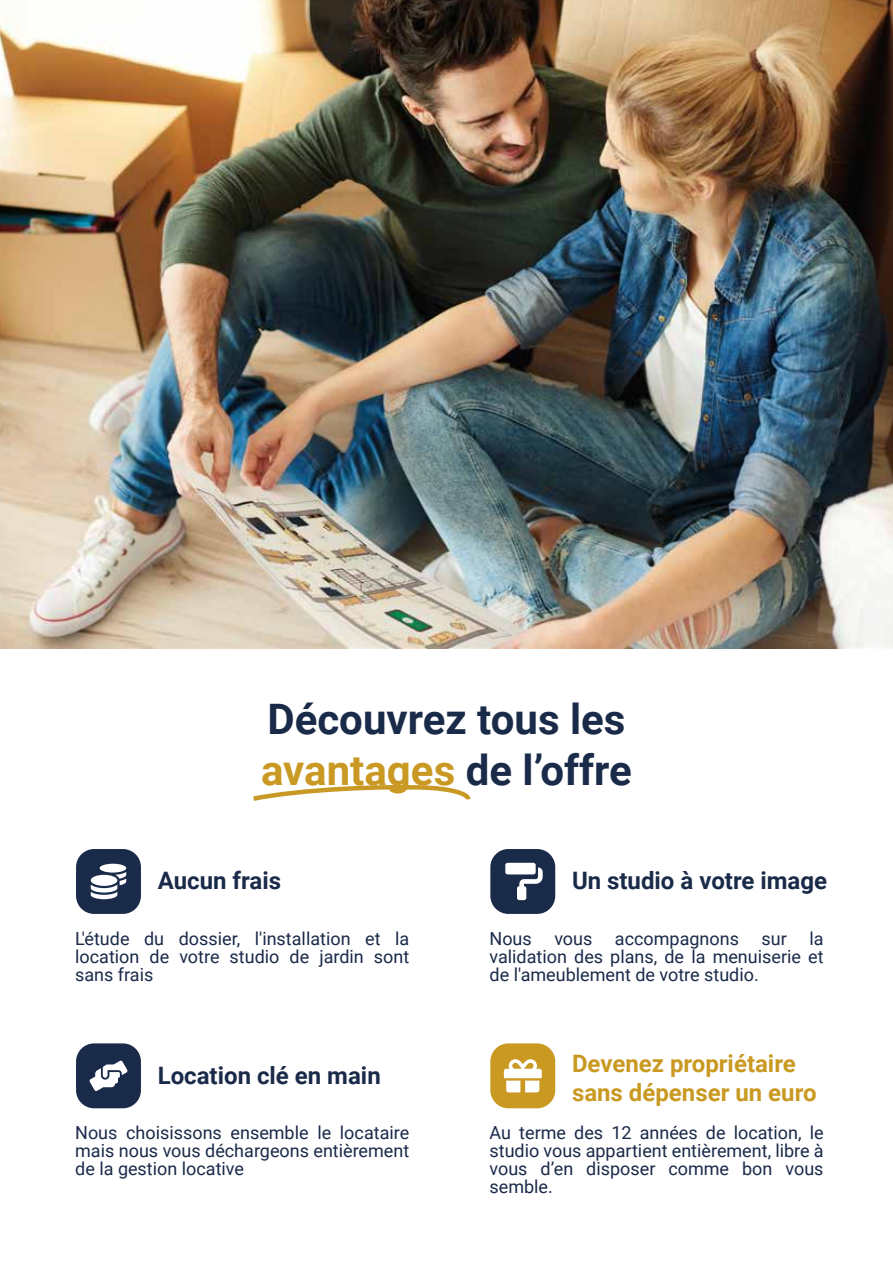
<style>
.page{position:relative;width:893px;height:1263px;background:#fff}
.page>*{position:absolute;margin:0;border:0;box-sizing:border-box;transform-origin:0 0}
.t1{font:700 42px/50.4px "Roboto";color:#1a2a49}
.t2{font:700 24px "Roboto";color:#1a2a49}
.t3{font:700 24px/28.8px "Roboto";color:#c99921}
.t4{font:18px/18px "Roboto";color:#1a2a49;text-align:justify}
.s1{color:#c99923}
</style>
<div class="page">
<img style="left:0;top:0;width:893px;height:648px">
<div style="left:76px;top:849px;width:65px;height:65px;background:#1a2a49;border-radius:18px"></div>
<div style="left:490px;top:849px;width:65px;height:65px;background:#1a2a49;border-radius:18px"></div>
<div style="left:76px;top:1043px;width:65px;height:65px;background:#1a2a49;border-radius:18px"></div>
<div style="left:490px;top:1043px;width:65px;height:65px;background:#c99921;border-radius:18px"></div>
<svg style="left:91px;top:864px;width:35px;height:35px"></svg>
<svg style="left:89px;top:1060px;width:39px;height:31px"></svg>
<svg style="left:505px;top:863px;width:38px;height:37px"></svg>
<svg style="left:504px;top:1059px;width:38px;height:33px"></svg>
<svg style="left:253px;top:784px;width:218px;height:17px"></svg>
<h1 class="t1" style="left:261px;top:692px;width:372px">Découvrez tous les <span class="s1">avantages</span> de l’offre</h1>
<h2 class="t2" style="left:158px;top:864px;width:125px">Aucun frais</h2>
<p class="t4" style="left:75px;top:929px;width:336px">L'étude du dossier, l'installation et la location de votre studio de jardin sont sans frais</p>
<h2 class="t2" style="left:158px;top:1058px;width:225px">Location clé en main</h2>
<p class="t4" style="left:75px;top:1123px;width:336px">Nous choisissons ensemble le locataire mais nous vous déchargeons entièrement de la gestion locative</p>
<h2 class="t2" style="left:572px;top:864px;width:257px">Un studio à votre image</h2>
<p class="t4" style="left:489px;top:929px;width:336px;text-indent:320px">la validation des plans, de la menuiserie et de l'ameublement de votre studio.</p>
<p class="t4" style="left:489px;top:929px;width:44px">Nous</p>
<p class="t4" style="left:554px;top:929px;width:40px">vous</p>
<p class="t4" style="left:615px;top:929px;width:126px">accompagnons</p>
<p class="t4" style="left:762px;top:929px;width:27px">sur</p>
<h2 class="t3" style="left:572px;top:1048px;width:246px">Devenez propriétaire sans dépenser un euro</h2>
<p class="t4" style="left:489px;top:1123px;width:336px">Au terme des 12 années de location, le studio vous appartient entièrement, libre à vous d’en disposer comme bon vous semble.</p>
</div>
